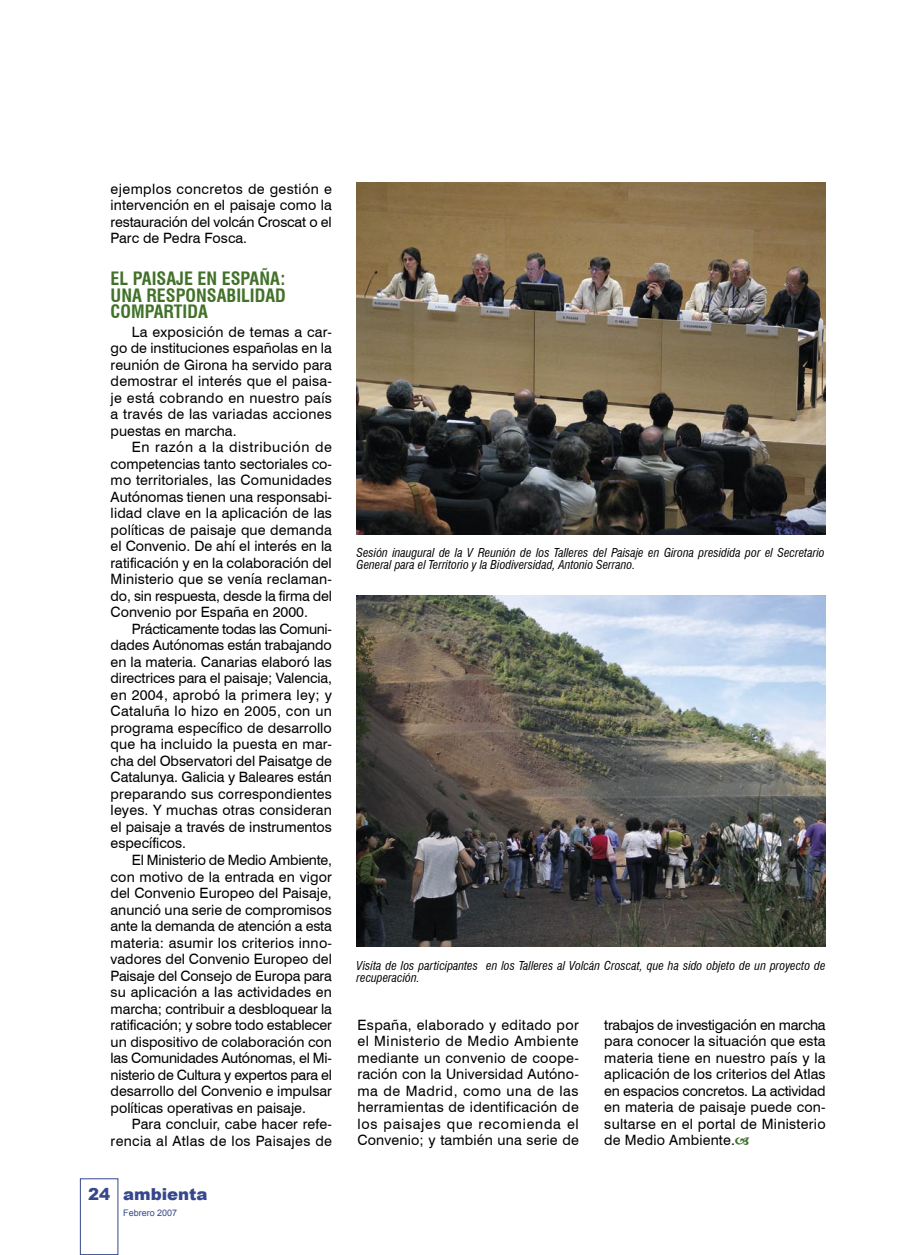
<style>
.page{position:relative;width:915px;height:1255px;background:#fff}
.page>*{position:absolute;margin:0;border:0;box-sizing:border-box;transform-origin:0 0}
.Ladillo{font:700 condensed 18px/16.5px "Swiss 721 BT";color:#427129;text-align:justify}
.t1{font:900 16.5px "Arial";color:#36478b}
.Texto_general{font:14.25px/16.5px "Swiss 721 BT";color:#000;text-align:justify}
.Pié_de_foto{font:italic condensed 12px/12px "Swiss 721 BT";color:#000}
.t2{font:9px "Arial";color:#36478b}
</style>
<div class="page">
<div style="left:80px;top:1178px;width:38px;height:76px;border:1px solid #36478b"></div>
<img style="left:356px;top:595px;width:469px;height:351px">
<img style="left:356px;top:183px;width:469px;height:351px">
<p class="Texto_general" style="left:111px;top:180px;width:223px">ejemplos concretos de gestión e intervención en el paisaje como la restauración del volcán Croscat o el Parc de Pedra Fosca.</p>
<p class="Ladillo" style="left:111px;top:270px;width:177px">EL PAISAJE EN ESPAÑA:<br>UNA RESPONSABILIDAD COMPARTIDA</p>
<p class="Texto_general" style="left:111px;top:323px;width:223px;text-indent:21px">La exposición de temas a car&shy;go de instituciones españolas en la reunión de Girona ha servido para demostrar el interés que el paisa&shy;je está cobrando en nuestro país a través de las variadas acciones puestas en marcha.</p>
<p class="Texto_general" style="left:111px;top:439px;width:223px;text-indent:21px">En razón a la distribución de competencias tanto sectoriales co&shy;mo territoriales, las Comunidades Autónomas tienen una responsabi&shy;lidad clave en la aplicación de las políticas de paisaje que demanda el Convenio. De ahí el interés en la ratificación y en la colaboración del Ministerio que se venía reclaman&shy;do, sin respuesta, desde la firma del Convenio por España en 2000.</p>
<p class="Texto_general" style="left:111px;top:620px;width:223px;text-indent:21px">Prácticamente todas las Comuni&shy;dades Autónomas están trabajando en la materia. Canarias elaboró las directrices para el paisaje; Valencia, en 2004, aprobó la primera ley; y Cataluña lo hizo en 2005, con un programa específico de desarrollo que ha incluido la puesta en mar&shy;cha del Observatori del Paisatge de Catalunya. Galicia y Baleares están preparando sus correspondientes leyes. Y muchas otras consideran el paisaje a través de instrumentos específicos.</p>
<p class="Texto_general" style="left:111px;top:851px;width:223px;text-indent:21px">El Ministerio de Medio Ambiente, con motivo de la entrada en vigor del Convenio Europeo del Paisaje, anunció una serie de compromisos ante la demanda de atención a esta materia: asumir los criterios inno&shy;vadores del Convenio Europeo del Paisaje del Consejo de Europa para su aplicación a las actividades en marcha; contribuir a desbloquear la ratificación; y sobre todo establecer un dispositivo de colaboración con las Comunidades Autónomas, el Mi&shy;nisterio de Cultura y expertos para el desarrollo del Convenio e impulsar políticas operativas en paisaje.</p>
<p class="Texto_general" style="left:111px;top:1115px;width:223px;text-align:right">Para concluir, cabe hacer refe&shy;rencia al Atlas de los Paisajes de</p>
<p class="t1" style="left:88px;top:1181px;width:24px">24</p>
<p class="t1" style="left:123px;top:1181px;width:86px">ambienta</p>
<p class="t2" style="left:123px;top:1207px;width:56px">Febrero 2007</p>
<p class="Pié_de_foto" style="left:356px;top:547px;width:469px">Sesión inaugural de la V Reunión de los Talleres del Paisaje en Girona presidida por el Secretario<br>General para el Territorio y la Biodiversidad, Antonio Serrano.</p>
<p class="Pié_de_foto" style="left:356px;top:960px;width:470px">Visita de los participantes en los Talleres al Volcán Croscat, que ha sido objeto de un proyecto de recuperación.</p>
<p class="Texto_general" style="left:357px;top:1016px;width:223px">España, elaborado y editado por el Ministerio de Medio Ambiente mediante un convenio de coope&shy;ración con la Universidad Autóno&shy;ma de Madrid, como una de las herramientas de identificación de los paisajes que recomienda el Convenio; y también una serie de</p>
<p class="Texto_general" style="left:604px;top:1016px;width:223px">trabajos de investigación en marcha para conocer la situación que esta materia tiene en nuestro país y la aplicación de los criterios del Atlas en espacios concretos. La actividad en materia de paisaje puede con&shy;sultarse en el portal de Ministerio de Medio Ambiente.</p>
</div>
